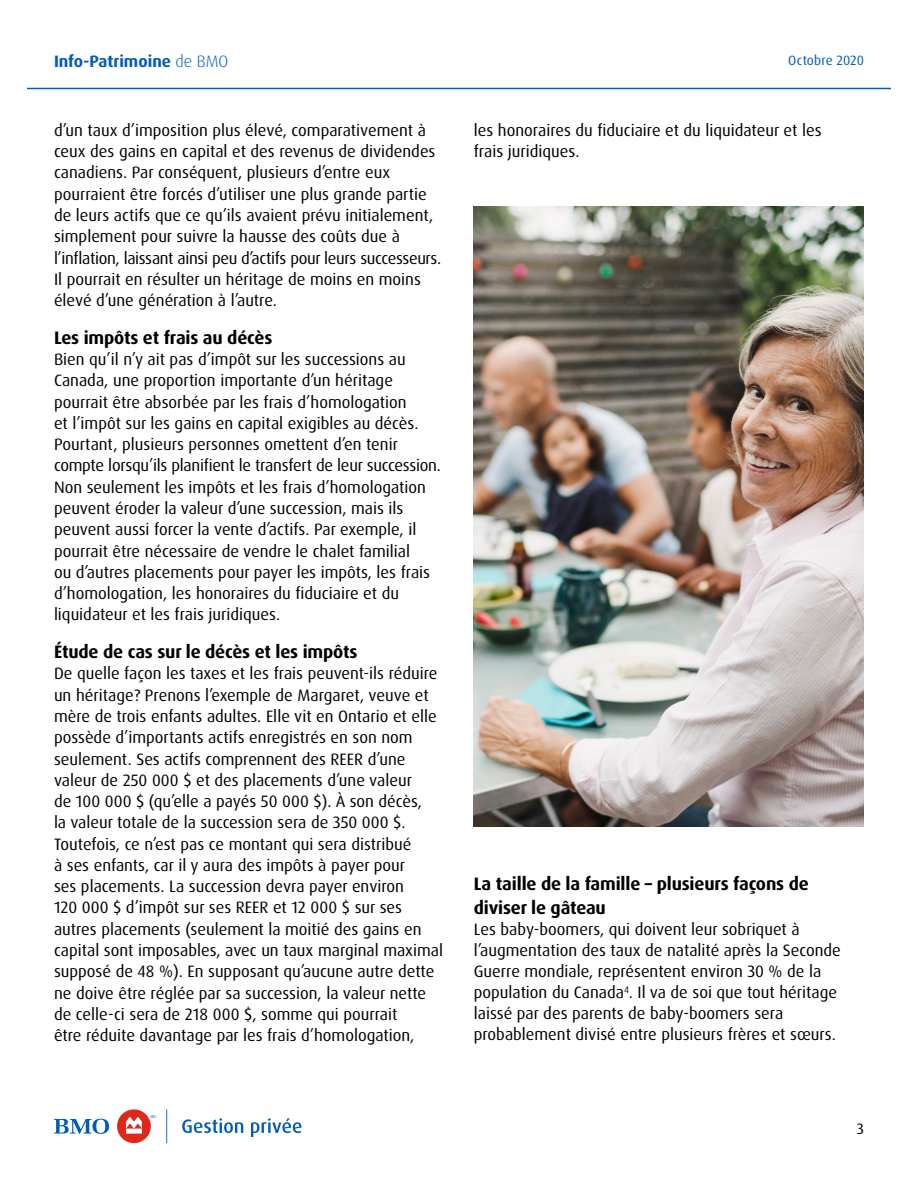
<style>
.page{position:relative;width:918px;height:1188px;background:#fff}
.page>*{position:absolute;margin:0;border:0;box-sizing:border-box;transform-origin:0 0}
.t1{font:700 18px/24px "Dax Pro";letter-spacing:-.01em;color:#000}
.t2{font:16.5px/21.3px "Dax Pro";color:#000}
.t3{font:700 16.5px "Dax Pro";color:#005cb9}
.t4{font:15px "Dax Pro";color:#000}
.t5{font:13.5px "Dax Pro";color:#005cb9}
.s1{font-weight:300}
</style>
<div class="page">
<hr style="left:27px;top:88px;width:864px;height:1px;background:#005cb9">
<div style="left:117px;top:1109px;width:34px;height:34px;background:#df271c;border-radius:50%"></div>
<svg style="left:126px;top:1117px;width:16px;height:17px"></svg>
<svg style="left:182px;top:1118px;width:61px;height:15px"></svg>
<svg style="left:251px;top:1118px;width:51px;height:19px"></svg>
<svg style="left:166px;top:1109px;width:1px;height:34px"></svg>
<svg style="left:54px;top:1119px;width:55px;height:15px"></svg>
<svg style="left:151px;top:1115px;width:5px;height:3px"></svg>
<img style="left:474px;top:206px;width:390px;height:620px">
<p class="t3" style="left:54px;top:51px;width:176px">Info-Patrimoine <span class="s1">de BMO</span></p>
<p class="t5" style="left:788px;top:51px;width:77px">Octobre 2020</p>
<p class="t2" style="left:54px;top:120px;width:389px">d’un taux d’imposition plus élevé, comparativement à ceux des gains en capital et des revenus de dividendes canadiens. Par conséquent, plusieurs d’entre eux pourraient être forcés d’utiliser une plus grande partie de leurs actifs que ce qu’ils avaient prévu initialement, simplement pour suivre la hausse des coûts due à l’inflation, laissant ainsi peu d’actifs pour leurs successeurs.<br>Il pourrait en résulter un héritage de moins en moins élevé d’une génération à l’autre.</p>
<h2 class="t1" style="left:54px;top:326px;width:220px">Les impôts et frais au décès</h2>
<p class="t2" style="left:54px;top:349px;width:388px">Bien qu’il n’y ait pas d’impôt sur les successions au Canada, une proportion importante d’un héritage pourrait être absorbée par les frais d’homologation<br>et l’impôt sur les gains en capital exigibles au décès.<br>Pourtant, plusieurs personnes omettent d’en tenir compte lorsqu’ils planifient le transfert de leur succession.<br>Non seulement les impôts et les frais d’homologation peuvent éroder la valeur d’une succession, mais ils peuvent aussi forcer la vente d’actifs. Par exemple, il pourrait être nécessaire de vendre le chalet familial<br>ou d’autres placements pour payer les impôts, les frais d’homologation, les honoraires du fiduciaire et du liquidateur et les frais juridiques.</p>
<h2 class="t1" style="left:54px;top:640px;width:305px">Étude de cas sur le décès et les impôts</h2>
<p class="t2" style="left:54px;top:663px;width:391px">De quelle façon les taxes et les frais peuvent-ils réduire un héritage? Prenons l’exemple de Margaret, veuve et mère de trois enfants adultes. Elle vit en Ontario et elle possède d’importants actifs enregistrés en son nom seulement. Ses actifs comprennent des REER d’une valeur de 250 000 $ et des placements d’une valeur<br>de 100 000 $ (qu’elle a payés 50 000 $). À son décès,<br>la valeur totale de la succession sera de 350 000 $.<br>Toutefois, ce n’est pas ce montant qui sera distribué<br>à ses enfants, car il y aura des impôts à payer pour<br>ses placements. La succession devra payer environ<br>120 000 $ d’impôt sur ses REER et 12 000 $ sur ses autres placements (seulement la moitié des gains en capital sont imposables, avec un taux marginal maximal supposé de 48 %). En supposant qu’aucune autre dette ne doive être réglée par sa succession, la valeur nette de celle-ci sera de 218 000 $, somme qui pourrait<br>être réduite davantage par les frais d’homologation,</p>
<p class="t2" style="left:474px;top:120px;width:349px">les honoraires du fiduciaire et du liquidateur et les frais juridiques.</p>
<h2 class="t1" style="left:474px;top:872px;width:337px">La taille de la famille – plusieurs façons de diviser le gâteau</h2>
<p class="t2" style="left:474px;top:919px;width:369px">Les baby-boomers, qui doivent leur sobriquet à l’augmentation des taux de natalité après la Seconde Guerre mondiale, représentent environ 30 % de la population du Canada<sup>4</sup>. Il va de soi que tout héritage laissé par des parents de baby-boomers sera probablement divisé entre plusieurs frères et sœurs.</p>
<p class="t4" style="left:857px;top:1119px;width:9px">3</p>
</div>
